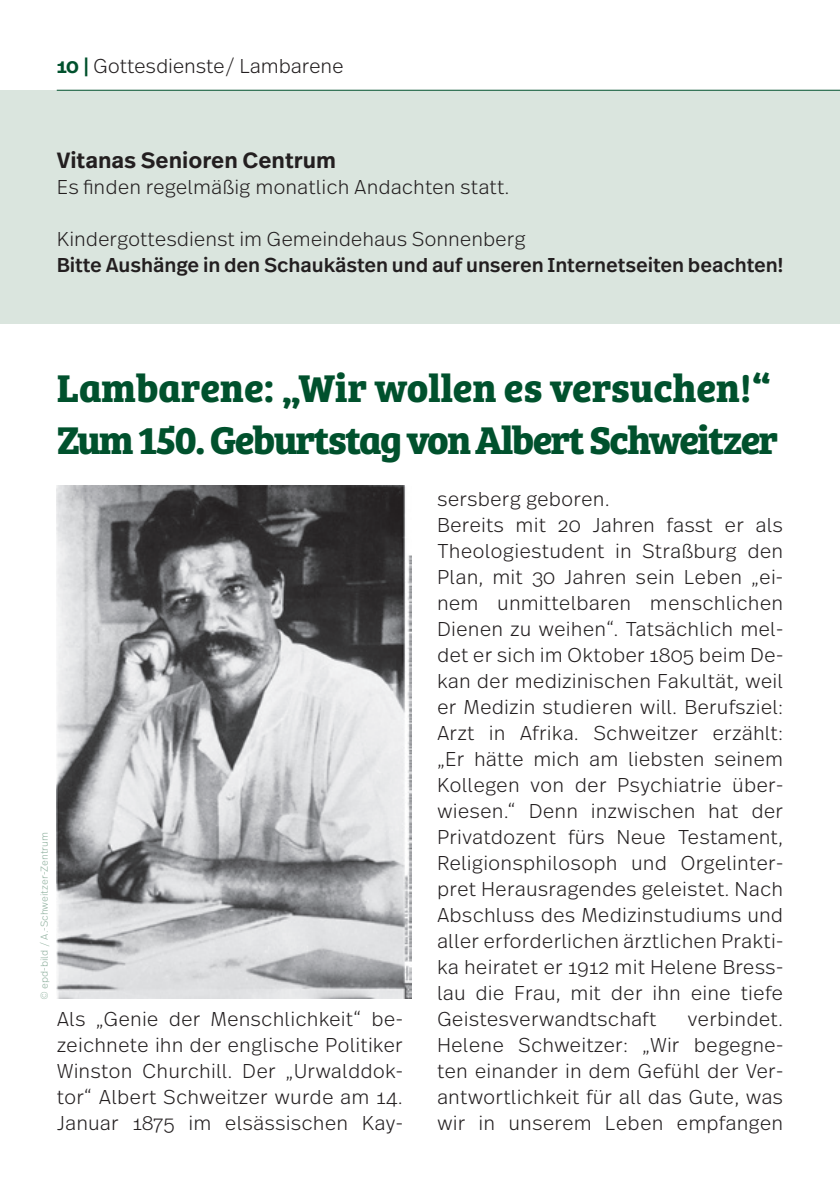
<style>
.page{position:relative;width:840px;height:1191px;background:#fff}
.page>*{position:absolute;margin:0;border:0;box-sizing:border-box;transform-origin:0 0}
.t1{font:700 40px/52px "Bree Serif";letter-spacing:-.04em;color:#00512d}
.t2{font:600 22px "Real Text Pro";color:#231f20}
.t3{font:300 20px/26px "Real Text Pro";letter-spacing:.005em;color:#231f20;text-align:justify}
.t4{font:500 20px "Real Text Pro";letter-spacing:-.005em;color:#231f20}
.t5{font:300 10px "Real Text Pro";color:#90b19f}
.s1{font-weight:600;color:#00512d}
</style>
<div class="page">
<div style="left:0;top:91px;width:839px;height:233px;background:#dae5de"></div>
<hr style="left:57px;top:90px;width:782px;height:1px;background:#00512d">
<img style="left:57px;top:485px;width:354px;height:513px">
<p class="t3" style="left:57px;top:52px;width:288px"><span class="s1">10 |</span> Gottesdienste/ Lambarene</p>
<p class="t2" style="left:57px;top:144px;width:281px">Vitanas Senioren Centrum</p>
<p class="t3" style="left:57px;top:173px;width:454px">Es finden regelmäßig monatlich Andachten statt.</p>
<p class="t3" style="left:57px;top:225px;width:470px">Kindergottesdienst im Gemeindehaus Sonnenberg</p>
<p class="t4" style="left:57px;top:251px;width:727px">Bitte Aushänge in den Schaukästen und auf unseren Internetseiten beachten!</p>
<h1 class="t1" style="left:57px;top:359px;width:722px">Lambarene: „Wir wollen es versuchen!“<br>Zum 150. Geburtstag von Albert Schweitzer</h1>
<p class="t5" style="left:37px;top:1000px;width:170px;rotate:-90deg">© epd-bild / A.-Schweitzer-Zentrum</p>
<p class="t3" style="left:57px;top:1005px;width:347px">Als „Genie der Menschlichkeit“ be&shy;zeichnete ihn der englische Politiker Winston Churchill. Der „Urwalddok&shy;tor“ Albert Schweitzer wurde am 14.<br>Januar 1875 im elsässischen Kay-</p>
<p class="t3" style="left:437px;top:485px;width:347px;text-align:left">sersberg geboren.<br>Bereits mit 20 Jahren fasst er als Theologiestudent in Straßburg den Plan, mit 30 Jahren sein Leben „ei&shy;nem unmittelbaren menschlichen Dienen zu weihen“. Tatsächlich mel&shy;det er sich im Oktober 1805 beim De&shy;kan der medizinischen Fakultät, weil er Medizin studieren will. Berufsziel:<br>Arzt in Afrika. Schweitzer erzählt: „Er hätte mich am liebsten seinem Kollegen von der Psychiatrie über&shy;wiesen.“ Denn inzwischen hat der Privatdozent fürs Neue Testament, Religionsphilosoph und Orgelinter&shy;pret Herausragendes geleistet. Nach Abschluss des Medizinstudiums und aller erforderlichen ärztlichen Prakti&shy;ka heiratet er 1912 mit Helene Bress&shy;lau die Frau, mit der ihn eine tiefe Geistesverwandtschaft</p>
<p class="t3" style="left:437px;top:1005px;width:347px;text-indent:250px">verbindet.<br>Helene Schweitzer: „Wir begegne&shy;ten einander in dem Gefühl der Ver&shy;antwortlichkeit für all das Gute, was wir in unserem Leben empfangen</p>
</div>
